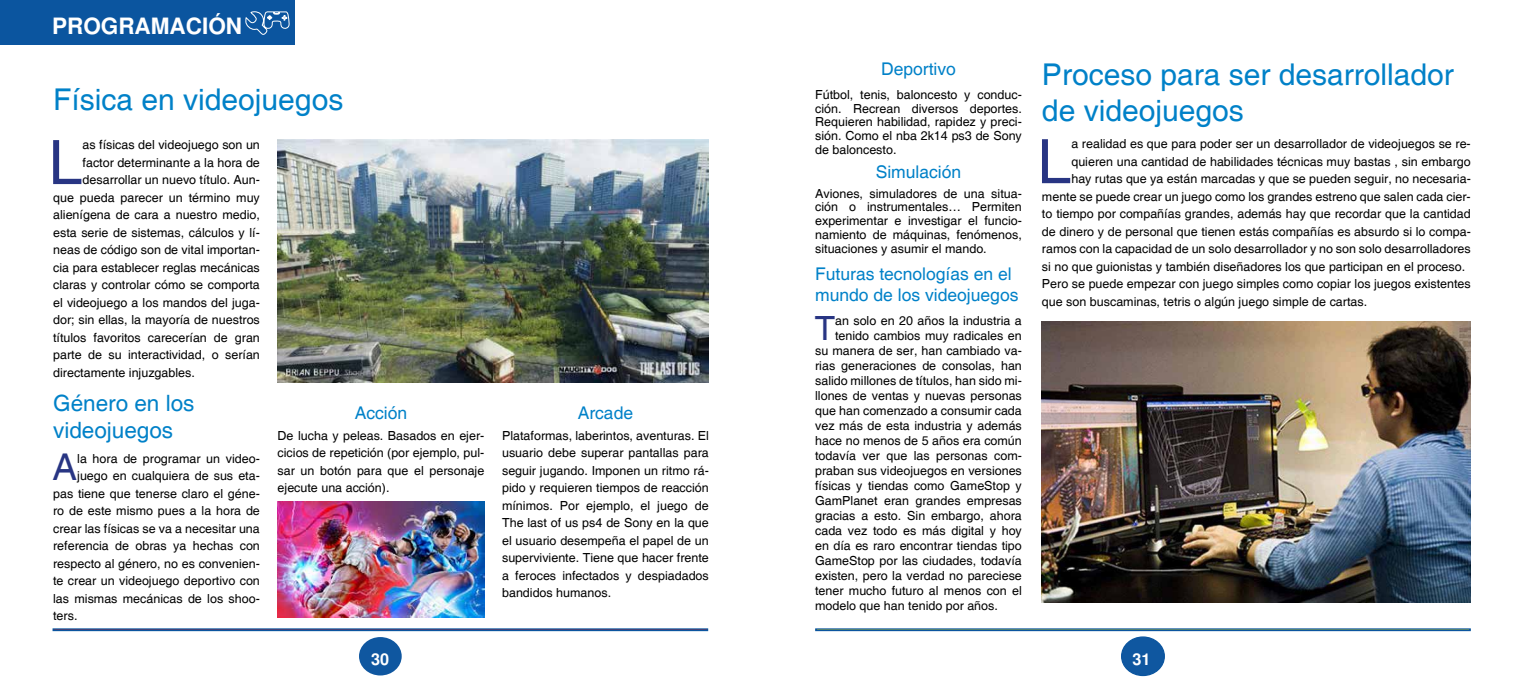
<style>
.page{position:relative;width:1524px;height:691px;background:#fff}
.page>*{position:absolute;margin:0;border:0;box-sizing:border-box;transform-origin:0 0}
.t1{font:61.25px "Helvetica";color:#283583}
.t2{font:36.88px "Helvetica";color:#283583}
.t3{font:33.38px "Helvetica";color:#283583}
.t4{font:30px/36px "Helvetica";color:#0081c8}
.t5{font:22.5px/27px "Helvetica";color:#0081c8}
.t6{font:700 22.5px "Free Sans";color:#fff}
.t7{font:17.5px/21px "Helvetica";color:#0081c8}
.t8{font:700 16.25px "Free Sans";color:#fff}
.t9{font:12.5px/17.5px "Helvetica";color:#000;text-align:justify}
</style>
<div class="page">
<div style="left:0;top:0;width:294px;height:44px;background:#0b559f"></div>
<div style="left:53px;top:628px;width:655px;height:3px;background:#cd1719;border:1px solid #0b559f"></div>
<div style="left:815px;top:628px;width:655px;height:3px;background:#ffed00;border:1px solid #0b559f"></div>
<div style="left:359px;top:637px;width:43px;height:38px;background:#0f57a0;border-radius:50%"></div>
<div style="left:1121px;top:637px;width:43px;height:38px;background:#0f57a0;border-radius:50%"></div>
<div style="left:1121px;top:636px;width:44px;height:40px;border:1px solid #0b559f;border-radius:50%"></div>
<svg style="left:245px;top:11px;width:45px;height:24px"></svg>
<img style="left:278px;top:140px;width:431px;height:242px">
<img style="left:278px;top:501px;width:206px;height:117px">
<img style="left:1042px;top:322px;width:428px;height:280px">
<h3 class="t6" style="left:52px;top:12px;width:191px">PROGRAMACIÓN</h3>
<h3 class="t4" style="left:53px;top:83px;width:292px">Física en videojuegos</h3>
<h1 class="t1" style="left:48px;top:127px;width:36px">L</h1>
<p class="t9" style="left:83px;top:136px;width:179px">as físicas del videojuego son un</p>
<p class="t9" style="left:83px;top:154px;width:179px">factor determinante a la hora de</p>
<p class="t9" style="left:83px;top:171px;width:179px">desarrollar un nuevo título. Aun-</p>
<p class="t9" style="left:53px;top:189px;width:208px">que pueda parecer un término muy</p>
<p class="t9" style="left:53px;top:206px;width:208px">alienígena de cara a nuestro medio,</p>
<p class="t9" style="left:53px;top:224px;width:208px">esta serie de sistemas, cálculos y lí-</p>
<p class="t9" style="left:53px;top:241px;width:208px">neas de código son de vital importan-</p>
<p class="t9" style="left:53px;top:259px;width:208px">cia para establecer reglas mecánicas</p>
<p class="t9" style="left:53px;top:276px;width:208px">claras y controlar cómo se comporta</p>
<p class="t9" style="left:53px;top:294px;width:208px">el videojuego a los mandos del juga-</p>
<p class="t9" style="left:53px;top:311px;width:208px">dor; sin ellas, la mayoría de nuestros</p>
<p class="t9" style="left:53px;top:329px;width:208px">títulos favoritos carecerían de gran</p>
<p class="t9" style="left:53px;top:346px;width:208px">parte de su interactividad, o serían</p>
<p class="t9" style="left:53px;top:364px;width:143px">directamente injuzgables.</p>
<h3 class="t5" style="left:53px;top:391px;width:143px">Género en los videojuegos</h3>
<h3 class="t7" style="left:355px;top:403px;width:54px">Acción</h3>
<h3 class="t7" style="left:578px;top:403px;width:57px">Arcade</h3>
<p class="t9" style="left:278px;top:427px;width:208px">De lucha y peleas. Basados en ejer&shy;cicios de repetición (por ejemplo, pul&shy;sar un botón para que el personaje ejecute una acción).</p>
<p class="t9" style="left:502px;top:427px;width:208px">Plataformas, laberintos, aventuras. El usuario debe superar pantallas para seguir jugando. Imponen un ritmo rá&shy;pido y requieren tiempos de reacción mínimos. Por ejemplo, el juego de The last of us ps4 de Sony en la que el usuario desempeña el papel de un superviviente. Tiene que hacer frente a feroces infectados y despiadados bandidos humanos.</p>
<h2 class="t2" style="left:53px;top:446px;width:26px">A</h2>
<p class="t9" style="left:77px;top:450px;width:184px">la hora de programar un video-</p>
<p class="t9" style="left:77px;top:467px;width:184px">juego en cualquiera de sus eta-</p>
<p class="t9" style="left:53px;top:485px;width:208px">pas tiene que tenerse claro el géne-</p>
<p class="t9" style="left:53px;top:502px;width:208px">ro de este mismo pues a la hora de</p>
<p class="t9" style="left:53px;top:520px;width:208px">crear las físicas se va a necesitar una</p>
<p class="t9" style="left:53px;top:537px;width:208px">referencia de obras ya hechas con</p>
<p class="t9" style="left:53px;top:555px;width:208px">respecto al género, no es convenien-</p>
<p class="t9" style="left:53px;top:572px;width:208px">te crear un videojuego deportivo con</p>
<p class="t9" style="left:53px;top:590px;width:208px">las mismas mecánicas de los shoo-</p>
<p class="t9" style="left:53px;top:607px;width:26px">ters.</p>
<h3 class="t7" style="left:881px;top:59px;width:76px">Deportivo</h3>
<p class="t9" style="left:815px;top:88px;width:208px;line-height:13.8px">Fútbol, tenis, baloncesto y conduc&shy;ción. Recrean diversos deportes.<br>Requieren habilidad, rapidez y preci&shy;sión. Como el nba 2k14 ps3 de Sony de baloncesto.</p>
<p class="t9" style="left:815px;top:187px;width:208px;line-height:13.8px">Aviones, simuladores de una situa&shy;ción o instrumentales… Permiten experimentar e investigar el funcio&shy;namiento de máquinas, fenómenos, situaciones y asumir el mando.</p>
<h3 class="t7" style="left:876px;top:162px;width:87px">Simulación</h3>
<h3 class="t7" style="left:815px;top:264px;width:205px">Futuras tecnologías en el mundo de los videojuegos</h3>
<h3 class="t3" style="left:814px;top:309px;width:22px">T</h3>
<p class="t9" style="left:835px;top:313px;width:188px">an solo en 20 años la industria a</p>
<p class="t9" style="left:835px;top:328px;width:188px">tenido cambios muy radicales en</p>
<p class="t9" style="left:815px;top:343px;width:208px">su manera de ser, han cambiado va-</p>
<p class="t9" style="left:815px;top:358px;width:208px">rias generaciones de consolas, han</p>
<p class="t9" style="left:815px;top:373px;width:208px">salido millones de títulos, han sido mi-</p>
<p class="t9" style="left:815px;top:388px;width:208px">llones de ventas y nuevas personas</p>
<p class="t9" style="left:815px;top:403px;width:208px">que han comenzado a consumir cada</p>
<p class="t9" style="left:815px;top:418px;width:208px">vez más de esta industria y además</p>
<p class="t9" style="left:815px;top:433px;width:208px">hace no menos de 5 años era común</p>
<p class="t9" style="left:815px;top:448px;width:208px">todavía ver que las personas com-</p>
<p class="t9" style="left:815px;top:463px;width:208px">praban sus videojuegos en versiones</p>
<p class="t9" style="left:815px;top:478px;width:208px">físicas y tiendas como GameStop y</p>
<p class="t9" style="left:815px;top:493px;width:208px">GamPlanet eran grandes empresas</p>
<p class="t9" style="left:815px;top:508px;width:208px">gracias a esto. Sin embargo, ahora</p>
<p class="t9" style="left:815px;top:523px;width:208px">cada vez todo es más digital y hoy</p>
<p class="t9" style="left:815px;top:538px;width:208px">en día es raro encontrar tiendas tipo</p>
<p class="t9" style="left:815px;top:553px;width:208px">GameStop por las ciudades, todavía</p>
<p class="t9" style="left:815px;top:568px;width:208px">existen, pero la verdad no pareciese</p>
<p class="t9" style="left:815px;top:583px;width:208px">tener mucho futuro al menos con el</p>
<p class="t9" style="left:815px;top:598px;width:184px">modelo que han tenido por años.</p>
<h3 class="t4" style="left:1042px;top:57px;width:413px">Proceso para ser desarrollador de videojuegos</h3>
<h1 class="t1" style="left:1037px;top:126px;width:36px">L</h1>
<p class="t9" style="left:1071px;top:135px;width:401px">a realidad es que para poder ser un desarrollador de videojuegos se re-</p>
<p class="t9" style="left:1071px;top:153px;width:401px">quieren una cantidad de habilidades técnicas muy bastas , sin embargo</p>
<p class="t9" style="left:1071px;top:170px;width:401px">hay rutas que ya están marcadas y que se pueden seguir, no necesaria-</p>
<p class="t9" style="left:1042px;top:188px;width:430px">mente se puede crear un juego como los grandes estreno que salen cada cier-</p>
<p class="t9" style="left:1042px;top:205px;width:430px">to tiempo por compañías grandes, además hay que recordar que la cantidad</p>
<p class="t9" style="left:1042px;top:223px;width:430px">de dinero y de personal que tienen estás compañías es absurdo si lo compa-</p>
<p class="t9" style="left:1042px;top:240px;width:430px">ramos con la capacidad de un solo desarrollador y no son solo desarrolladores</p>
<p class="t9" style="left:1042px;top:258px;width:425px">si no que guionistas y también diseñadores los que participan en el proceso.</p>
<p class="t9" style="left:1042px;top:275px;width:430px">Pero se puede empezar con juego simples como copiar los juegos existentes</p>
<p class="t9" style="left:1042px;top:293px;width:327px">que son buscaminas, tetris o algún juego simple de cartas.</p>
<h3 class="t8" style="left:371px;top:649px;width:20px">30</h3>
<h3 class="t8" style="left:1132px;top:649px;width:20px">31</h3>
</div>
